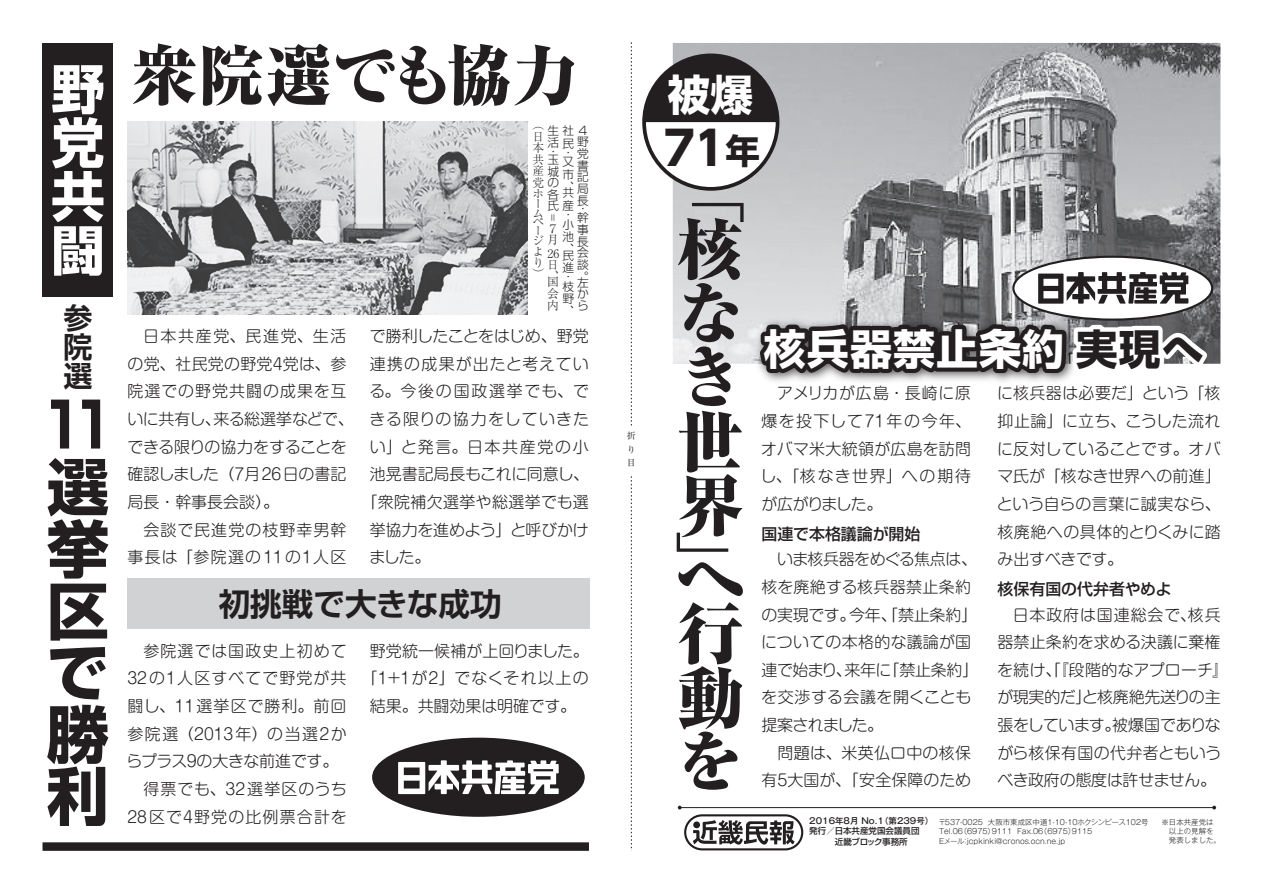
<style>
.page{position:relative;width:1263px;height:893px;background:#fff}
.page>*{position:absolute;margin:0;border:0;box-sizing:border-box;transform-origin:0 0}
.t1{font:800 expanded 65.85px/64.1px "Ryumin Pr 5";color:#231f20}
.t2{font:800 expanded 65.4px "Ryumin Pr 5";letter-spacing:.005em;color:#231f20}
.t3{font:700 62.1px/61.9px "Shin Go Pr 5";color:#231f20;text-align:justify}
.t4{font:800 expanded 55.65px "Ryumin Pr 5";color:#231f20}
.t5{font:700 53.7px/53.7px "Shin Go Pr 5";color:#fff;text-align:justify}
.t6{font:700 46.5px "UD Shin Go NT Pro";color:#231f20}
.t7{font:700 42.6px "Shin Go Pr 5";color:#fff}
.t8{font:700 42px "Shin Go Pr 5";letter-spacing:.025em;color:#fff}
.t9{font:700 34.5px "UD Shin Go NT Pro";color:#231f20}
.t10{font:700 31.5px "Shin Go Pr 5 De";color:#231f20}
.t11{font:700 28.95px/29px "Shin Go Pr 5 De";color:#231f20;text-align:justify}
.t12{font:300 15.9px/27.6px "Shin M Go Pro";letter-spacing:.01em;color:#231f20}
.t13{font:300 15.9px/27.6px "Shin M Go Pro";letter-spacing:.07em;color:#231f20}
.t14{font:300 15.9px/27.6px "Shin M Go Pro";letter-spacing:-.015em;color:#231f20}
.t15{font:300 15.9px "Shin M Go Pro";letter-spacing:.065em;color:#231f20}
.t16{font:300 15.9px "Shin M Go Pro";letter-spacing:.11em;color:#231f20}
.t17{font:500 15.9px "Shin Go Pr 5";color:#231f20}
.t18{font:300 15.9px "Shin M Go Pro";letter-spacing:-.04em;color:#231f20}
.t19{font:300 15.9px "Shin M Go Pro";letter-spacing:-.01em;color:#231f20}
.t20{font:300 11.7px/11.7px "Shin Go Pr 5";color:#231f20}
.t21{font:300 11.7px/10.9px "Ryumin Pr 5";color:#231f20}
.t22{font:9px/13.5px "Ryumin Pr 5";color:#231f20}
.t23{font:500 8.55px/10.6px "Shin Go Pr 5";color:#231f20}
.t24{font:500 8.55px "Gothic MB101 Pr 5";color:#231f20}
.t25{font:300 7.5px/9.6px "Gothic MB101 Pr 5";color:#231f20}
.s1{font-family:"Shin Go Pr 5"}
.s2{font-family:"Ryumin Pr 5"}
.s3{color:#231f20}
.s4{font-size:65.85px}
</style>
<div class="page">
<img style="left:673px;top:43px;width:547px;height:321px">
<div style="left:127px;top:579px;width:463px;height:50px;background:#d1d2d4"></div>
<div style="left:42px;top:43px;width:71px;height:254px;background:#231f20"></div>
<svg style="left:693px;top:820px;width:102px;height:25px"></svg>
<div style="left:684px;top:814px;width:119px;height:36px;border:2px solid #231f20;border-radius:17px"></div>
<hr style="left:680px;top:807px;width:534px;height:1px;background:#231f20">
<div style="left:1013px;top:257px;width:199px;height:63px;background:#fff;border-radius:50%"></div>
<div style="left:644px;top:55px;width:133px;height:134px;background:#fff;border-radius:50%"></div>
<div style="left:642px;top:54px;width:137px;height:137px;border:4px solid #231f20;border-radius:50%"></div>
<svg style="left:644px;top:55px;width:133px;height:67px"></svg>
<img style="left:745px;top:309px;width:312px;height:73px">
<svg style="left:755px;top:272px;width:460px;height:109px"></svg>
<div style="left:43px;top:842px;width:546px;height:9px;background:#231f20"></div>
<div style="left:371px;top:737px;width:215px;height:81px;background:#231f20;border-radius:50%"></div>
<div style="left:370px;top:736px;width:217px;height:83px;border:2px solid #fff;border-radius:50%"></div>
<svg style="left:398px;top:760px;width:161px;height:34px"></svg>
<svg style="left:631px;top:42px;width:1px;height:809px"></svg>
<div style="left:626px;top:426px;width:11px;height:48px;background:#fff"></div>
<img style="left:128px;top:122px;width:399px;height:192px">
<h3 class="t5" style="left:51px;top:58px;width:54px">野党共闘</h3>
<h3 class="t11" style="left:63px;top:301px;width:30px">参院選</h3>
<h3 class="t3" style="left:47px;top:390px;width:64px">11選挙区で勝利</h3>
<h2 class="t2" style="left:132px;top:24px;width:447px">衆院選でも協力</h2>
<p class="t20" style="left:547px;top:124px;width:43px">生社４活民野</p>
<p class="t20" style="left:547px;top:144px;width:8px">・</p>
<p class="t21" style="left:533px;top:153px;width:28px;line-height:11.7px;text-align:justify">共<span class="s1">玉</span>産<span class="s1">城</span>党<span class="s1">の</span></p>
<p class="t20" style="left:533px;top:186px;width:42px;text-align:right"><span class="s2">ホ</span>各共氏産</p>
<p class="t21" style="left:533px;top:118px;width:13px;line-height:11.4px">（日本</p>
<p class="t20" style="left:577px;top:146px;width:13px;text-align:justify">党書記局長</p>
<p class="t20" style="left:577px;top:203px;width:13px;line-height:8.9px">・幹</p>
<p class="t20" style="left:577px;top:223px;width:13px;text-align:justify">事長会談。</p>
<p class="t20" style="left:577px;top:275px;width:13px;text-align:justify">左から</p>
<p class="t20" style="left:562px;top:147px;width:13px;line-height:9.4px">・又</p>
<p class="t20" style="left:562px;top:167px;width:13px;line-height:12.3px">市、</p>
<p class="t20" style="left:562px;top:209px;width:13px;line-height:9.4px">・小</p>
<p class="t20" style="left:562px;top:229px;width:13px;line-height:12.3px">池、</p>
<p class="t20" style="left:562px;top:248px;width:13px;line-height:12.3px">民進</p>
<p class="t21" style="left:547px;top:270px;width:23px">、<span class="s1">・</span></p>
<p class="t20" style="left:562px;top:279px;width:13px;line-height:12.3px;text-align:justify">枝野、</p>
<p class="t21" style="left:533px;top:198px;width:11px;line-height:9.8px">ーム</p>
<p class="t21" style="left:533px;top:217px;width:12px;line-height:8.7px">ペー</p>
<p class="t21" style="left:533px;top:234px;width:13px">ジより）</p>
<p class="t21" style="left:547px;top:211px;width:11px">＝<br>７月</p>
<p class="t21" style="left:547px;top:247px;width:14px">26日</p>
<p class="t21" style="left:547px;top:275px;width:13px;line-height:11.7px;text-align:justify">国会内</p>
<p class="t12" style="left:127px;top:320px;width:228px">　日本共産党、民進党、生活の党、社民党の野党４党は、参院選での野党共闘の成果を互いに共有し、来る総選挙などで、できる限りの協力をすることを確認しました（７月26日の書記局長・幹事長会談）。<br>　会談で民進党の枝野幸男幹事長は「参院選の11の１人区</p>
<p class="t18" style="left:370px;top:323px;width:221px">で勝利したことをはじめ、野党</p>
<p class="t15" style="left:370px;top:351px;width:220px">連携の成果が出たと考えてい</p>
<p class="t16" style="left:369px;top:378px;width:221px">る。今後の国政選挙でも、で</p>
<p class="t15" style="left:369px;top:406px;width:221px">きる限りの協力をしていきた</p>
<p class="t16" style="left:370px;top:434px;width:220px">い」と発言。日本共産党の小</p>
<p class="t19" style="left:370px;top:461px;width:221px">池晃書記局長もこれに同意し、</p>
<p class="t12" style="left:362px;top:486px;width:228px">「衆院補欠選挙や総選挙でも選</p>
<p class="t14" style="left:370px;top:514px;width:220px">挙協力を進めよう」と呼びかけ</p>
<p class="t12" style="left:369px;top:541px;width:62px">ました。</p>
<h3 class="t10" style="left:219px;top:578px;width:284px">初挑戦で大きな成功</h3>
<p class="t13" style="left:127px;top:635px;width:222px">　参院選では国政史上初めて<br>32の１人区すべてで野党が共闘し、11選挙区で勝利。前回参院選（2013年）の当選２からプラス９の大きな前進です。　得票でも、32選挙区のうち<br>28区で４野党の比例票合計を</p>
<p class="t12" style="left:362px;top:635px;width:228px;text-align:center">野党統一候補が上回りました。「１＋１が２」でなくそれ以上の結果。共闘効果は明確です。</p>
<p class="t22" style="left:627px;top:428px;width:10px">折り目</p>
<h3 class="t7" style="left:668px;top:61px;width:87px">被爆</h3>
<h3 class="t6" style="left:664px;top:110px;width:63px">71</h3>
<h3 class="t4" style="left:690px;top:153px;width:55px">「</h3>
<h3 class="t9" style="left:725px;top:123px;width:36px">年</h3>
<h1 class="t1" style="left:677px;top:214px;width:67px">核なき世界</h1>
<h3 class="t8" style="left:764px;top:315px;width:441px">核兵器禁止条約<span class="s3">実現へ</span></h3>
<p class="t12" style="left:997px;top:378px;width:225px;text-align:justify">に核兵器は必要だ」という「核抑止論」に立ち、こうした流れに反対していることです。オバマ氏が「核なき世界への前進」という自らの言葉に誠実なら、核廃絶への具体的とりくみに踏み出すべきです。</p>
<p class="t17" style="left:997px;top:576px;width:175px">核保有国の代弁者やめよ</p>
<p class="t12" style="left:997px;top:599px;width:233px">　日本政府は国連総会で、核兵器禁止条約を求める決議に棄権を続け「『段階的なアプローチ』</p>
<p class="t12" style="left:761px;top:378px;width:212px;text-align:justify">　アメリカが広島・長崎に原爆を投下して71年の今年、オバマ米大統領が広島を訪問し、「核なき世界」への期待が広がりました。</p>
<p class="t17" style="left:761px;top:521px;width:160px">国連で本格議論が開始</p>
<p class="t12" style="left:761px;top:544px;width:219px">　いま核兵器をめぐる焦点は、核を廃絶する核兵器禁止条約の実現です。今年、「禁止条約」についての本格的な議論が国連で始まり、来年に「禁止条約」を交渉する会議を開くことも提案されました。<br>　問題は、米英仏ロ中の核保有５大国が、「安全保障のため</p>
<h3 class="t4" style="left:674px;top:514px;width:70px">」<span class="s4">へ</span></h3>
<h1 class="t1" style="left:677px;top:598px;width:67px;text-align:justify">行動を</h1>
<p class="t14" style="left:997px;top:654px;width:226px;text-indent:48px">、<br>が現実的だ」と核廃絶先送りの主張をしています。被爆国でありながら核保有国の代弁者ともいうべき政府の態度は許せません。</p>
<p class="t24" style="left:809px;top:813px;width:126px">2016年8月 No.1（第239号）</p>
<p class="t23" style="left:809px;top:825px;width:112px">発行／日本共産党国会議員団　　　近畿ブロック事務所</p>
<p class="t25" style="left:1161px;top:817px;width:61px;line-height:9px">※日本共産党は　以上の見解を　発表しました。</p>
<p class="t25" style="left:938px;top:816px;width:212px">〒537-0025 大阪市東成区中道1-10-10ホクシンピース102号<br>Tel.06（6975）9111 Fax.06（6975）9115<br>Eメール：jcpkinki@cronos.ocn.ne.jp</p>
</div>
